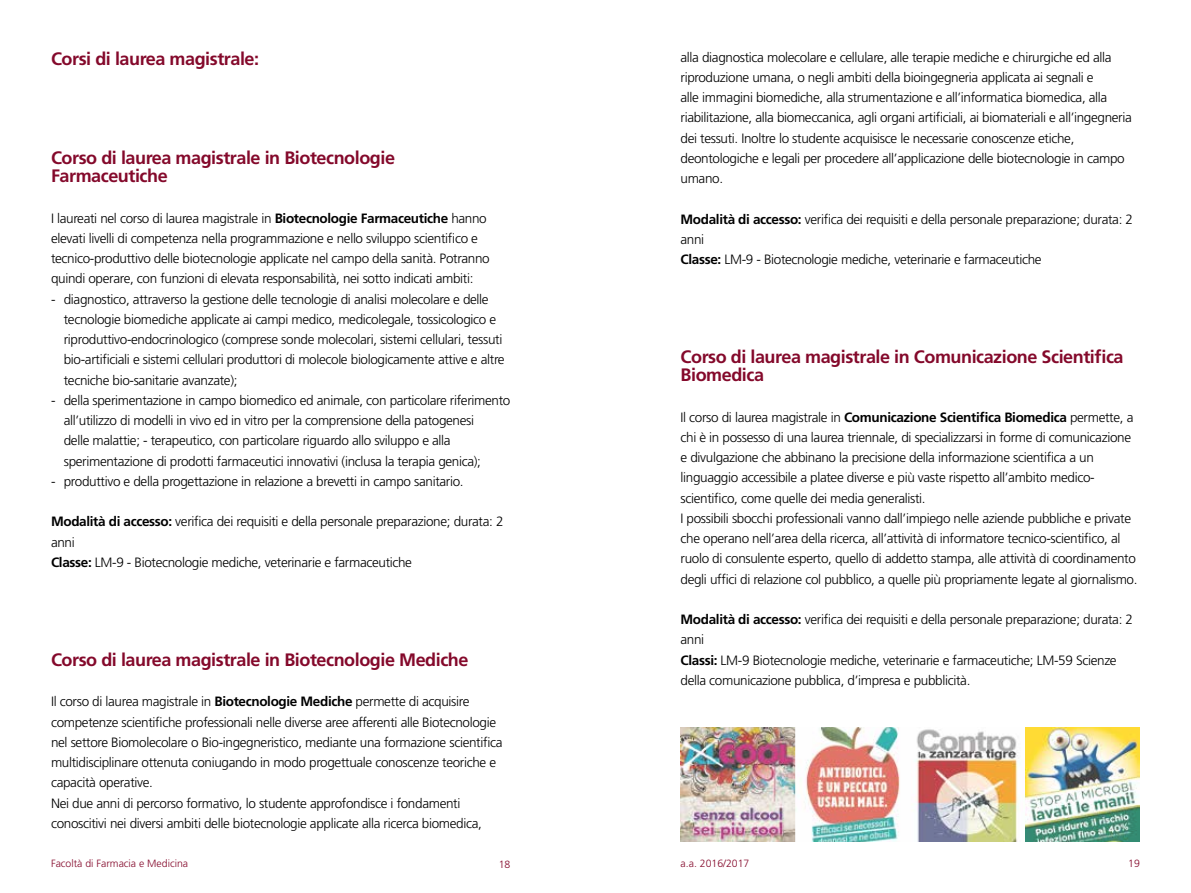
<style>
.page{position:relative;width:1191px;height:893px;background:#fff}
.page>*{position:absolute;margin:0;border:0;box-sizing:border-box;transform-origin:0 0}
.t1{font:700 18px/18px "Frutiger";letter-spacing:-.025em;color:#84092b}
.t2{font:300 13.5px/20.2px "Frutiger";letter-spacing:-.025em;color:#000}
.t3{font:300 10.5px "Frutiger";color:#84092b}
.s1{font-weight:700}
</style>
<div class="page">
<img style="left:680px;top:727px;width:460px;height:115px">
<h1 class="t1" style="left:51px;top:50px;width:210px">Corsi di laurea magistrale:</h1>
<h1 class="t1" style="left:51px;top:149px;width:345px">Corso di laurea magistrale in Biotecnologie<br>Farmaceutiche</h1>
<p class="t2" style="left:51px;top:208px;width:440px">I laureati nel corso di laurea magistrale in <span class="s1">Biotecnologie Farmaceutiche</span> hanno elevati livelli di competenza nella programmazione e nello sviluppo scientifico e tecnico-produttivo delle biotecnologie applicate nel campo della sanità. Potranno quindi operare, con funzioni di elevata responsabilità, nei sotto indicati ambiti:</p>
<p class="t2" style="left:64px;top:289px;width:442px;text-indent:-13px">- diagnostico, attraverso la gestione delle tecnologie di analisi molecolare e delle tecnologie biomediche applicate ai campi medico, medicolegale, tossicologico e riproduttivo-endocrinologico (comprese sonde molecolari, sistemi cellulari, tessuti bio-artificiali e sistemi cellulari produttori di molecole biologicamente attive e altre tecniche bio-sanitarie avanzate);</p>
<p class="t2" style="left:64px;top:390px;width:448px;text-indent:-13px">- della sperimentazione in campo biomedico ed animale, con particolare riferimento all’utilizzo di modelli in vivo ed in vitro per la comprensione della patogenesi<br>delle malattie; - terapeutico, con particolare riguardo allo sviluppo e alla sperimentazione di prodotti farmaceutici innovativi (inclusa la terapia genica);</p>
<p class="t2" style="left:51px;top:471px;width:414px">- produttivo e della progettazione in relazione a brevetti in campo sanitario.</p>
<p class="t2" style="left:51px;top:511px;width:454px"><span class="s1">Modalità di accesso:</span> verifica dei requisiti e della personale preparazione; durata: 2 anni<br><span class="s1">Classe:</span> LM-9 - Biotecnologie mediche, veterinarie e farmaceutiche</p>
<h1 class="t1" style="left:51px;top:650px;width:419px">Corso di laurea magistrale in Biotecnologie Mediche</h1>
<p class="t2" style="left:51px;top:691px;width:453px">Il corso di laurea magistrale in <span class="s1">Biotecnologie Mediche</span> permette di acquisire competenze scientifiche professionali nelle diverse aree afferenti alle Biotecnologie nel settore Biomolecolare o Bio-ingegneristico, mediante una formazione scientifica multidisciplinare ottenuta coniugando in modo progettuale conoscenze teoriche e capacità operative.<br>Nei due anni di percorso formativo, lo studente approfondisce i fondamenti conoscitivi nei diversi ambiti delle biotecnologie applicate alla ricerca biomedica,</p>
<p class="t2" style="left:680px;top:47px;width:453px">alla diagnostica molecolare e cellulare, alle terapie mediche e chirurgiche ed alla riproduzione umana, o negli ambiti della bioingegneria applicata ai segnali e<br>alle immagini biomediche, alla strumentazione e all’informatica biomedica, alla riabilitazione, alla biomeccanica, agli organi artificiali, ai biomateriali e all’ingegneria dei tessuti. Inoltre lo studente acquisisce le necessarie conoscenze etiche, deontologiche e legali per procedere all’applicazione delle biotecnologie in campo umano.</p>
<p class="t2" style="left:680px;top:209px;width:454px"><span class="s1">Modalità di accesso:</span> verifica dei requisiti e della personale preparazione; durata: 2 anni<br><span class="s1">Classe:</span> LM-9 - Biotecnologie mediche, veterinarie e farmaceutiche</p>
<h1 class="t1" style="left:680px;top:348px;width:444px">Corso di laurea magistrale in Comunicazione Scientifica<br>Biomedica</h1>
<p class="t2" style="left:680px;top:407px;width:458px">Il corso di laurea magistrale in <span class="s1">Comunicazione Scientifica Biomedica</span> permette, a chi è in possesso di una laurea triennale, di specializzarsi in forme di comunicazione e divulgazione che abbinano la precisione della informazione scientifica a un linguaggio accessibile a platee diverse e più vaste rispetto all’ambito medico&shy;scientifico, come quelle dei media generalisti.<br>I possibili sbocchi professionali vanno dall’impiego nelle aziende pubbliche e private che operano nell’area della ricerca, all’attività di informatore tecnico-scientifico, al ruolo di consulente esperto, quello di addetto stampa, alle attività di coordinamento degli uffici di relazione col pubblico, a quelle più propriamente legate al giornalismo.</p>
<p class="t2" style="left:680px;top:609px;width:454px"><span class="s1">Modalità di accesso:</span> verifica dei requisiti e della personale preparazione; durata: 2 anni<br><span class="s1">Classi:</span> LM-9 Biotecnologie mediche, veterinarie e farmaceutiche; LM-59 Scienze della comunicazione pubblica, d’impresa e pubblicità.</p>
<p class="t3" style="left:51px;top:858px;width:139px">Facoltà di Farmacia e Medicina</p>
<p class="t3" style="left:499px;top:859px;width:13px">18</p>
<p class="t3" style="left:680px;top:858px;width:70px">a.a. 2016/2017</p>
<p class="t3" style="left:1128px;top:858px;width:13px">19</p>
</div>
